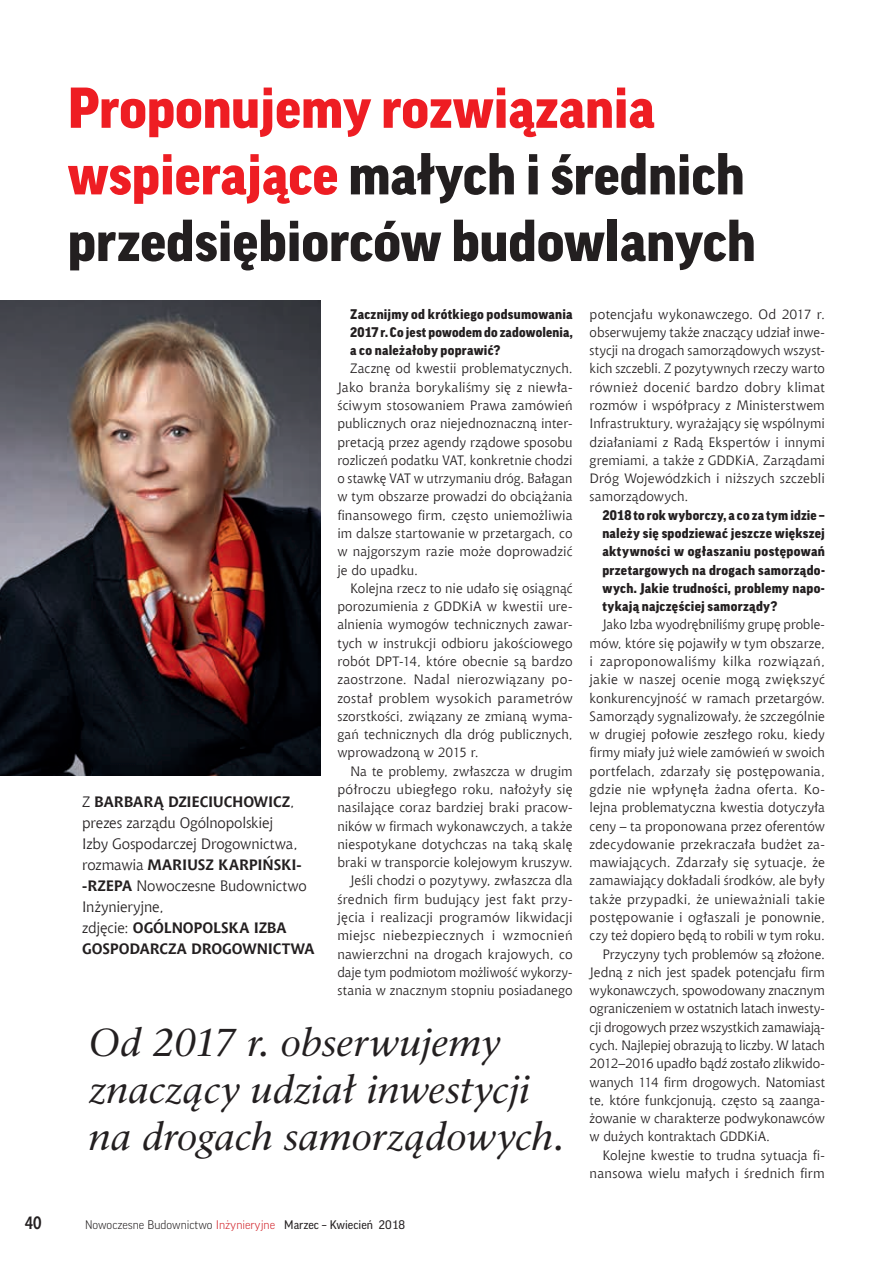
<style>
.page{position:relative;width:893px;height:1263px;background:#fff}
.page>*{position:absolute;margin:0;border:0;box-sizing:border-box;transform-origin:0 0}
.t1{font:900 55.5px/66.6px "Good Pro";color:#231f20}
.t2{font:italic 39px/46.8px "Classic EFN";letter-spacing:-.005em;color:#231f20}
.t3{font:700 18px "Aerton Cnd EFN";color:#231f20}
.t4{font:15px/21px "Chianti EU";letter-spacing:-.01em;color:#231f20}
.t5{font:13.5px/18.3px "Chianti EU";letter-spacing:.005em;color:#231f20;text-align:justify}
.t6{font:900 13.5px/18.3px "Good Pro";letter-spacing:.02em;color:#231f20;text-align:justify}
.t7{font:13.5px "Chianti EU";letter-spacing:-.015em;color:#231f20}
.t8{font:300 12px "Good Pro";color:#231f20}
.s1{color:#ee1d23}
.s2{font-weight:700}
.s3{color:#d1232a}
.s4{font-weight:400}
</style>
<div class="page">
<img style="left:0;top:300px;width:320px;height:476px">
<h1 class="t1" style="left:68px;top:75px;width:689px"><span class="s1">Proponujemy rozwiązania wspierające</span> małych i średnich przedsiębiorców budowlanych</h1>
<p class="t4" style="left:82px;top:791px;width:234px">Z <span class="s2">BARBARĄ DZIECIUCHOWICZ</span>, prezes zarządu Ogólnopolskiej<br>Izby Gospodarczej Drogownictwa, rozmawia <span class="s2">MARIUSZ KARPIŃSKI--RZEPA</span> Nowoczesne Budownictwo<br>Inżynieryjne,<br>zdjęcie: <span class="s2">OGÓLNOPOLSKA IZBA<br>GOSPODARCZA DROGOWNICTWA</span></p>
<p class="t6" style="left:350px;top:304px;width:224px">Zacznijmy od krótkiego podsumowania 2017 r. Co jest powodem do zadowolenia, a co należałoby poprawić?</p>
<p class="t5" style="left:337px;top:359px;width:237px;text-indent:13px">Zacznę od kwestii problematycznych.<br>Jako branża borykaliśmy się z niewła&shy;ściwym stosowaniem Prawa zamówień publicznych oraz niejednoznaczną inter&shy;pretacją przez agendy rządowe sposobu rozliczeń podatku VAT, konkretnie chodzi o stawkę VAT w utrzymaniu dróg. Bałagan w tym obszarze prowadzi do obciążania finansowego firm, często uniemożliwia im dalsze startowanie w przetargach, co w najgorszym razie może doprowadzić je do upadku.</p>
<p class="t5" style="left:337px;top:579px;width:237px;text-indent:13px">Kolejna rzecz to nie udało się osiągnąć porozumienia z GDDKiA w kwestii ure&shy;alnienia wymogów technicznych zawar&shy;tych w instrukcji odbioru jakościowego robót DPT-14, które obecnie są bardzo zaostrzone. Nadal nierozwiązany po&shy;został problem wysokich parametrów szorstkości, związany ze zmianą wyma&shy;gań technicznych dla dróg publicznych, wprowadzoną w 2015 r.</p>
<p class="t5" style="left:337px;top:762px;width:237px;text-align:right">Na te problemy, zwłaszcza w drugim półroczu ubiegłego roku, nałożyły się nasilające coraz bardziej braki pracow&shy;ników w firmach wykonawczych, a także niespotykane dotychczas na taką skalę braki w transporcie kolejowym kruszyw.<br>Jeśli chodzi o pozytywy, zwłaszcza dla średnich firm budujący jest fakt przy&shy;jęcia i realizacji programów likwidacji miejsc niebezpiecznych i wzmocnień nawierzchni na drogach krajowych, co daje tym podmiotom możliwość wykorzy&shy;stania w znacznym stopniu posiadanego</p>
<h2 class="t2" style="left:89px;top:1020px;width:477px">Od 2017 r. obserwujemy znaczący udział inwestycji na drogach samorządowych.</h2>
<h3 class="t3" style="left:25px;top:1212px;width:18px">40</h3>
<p class="t8" style="left:85px;top:1218px;width:322px">Nowoczesne Budownictwo <span class="s3">Inżynieryjne</span> <span class="s4">Marzec – Kwiecień 2018</span></p>
<p class="t5" style="left:590px;top:304px;width:237px">potencjału wykonawczego. Od 2017 r. obserwujemy także znaczący udział inwe&shy;stycji na drogach samorządowych wszyst&shy;kich szczebli. Z pozytywnych rzeczy warto również docenić bardzo dobry klimat rozmów i współpracy z Ministerstwem Infrastruktury, wyrażający się wspólnymi działaniami z Radą Ekspertów i innymi gremiami, a także z GDDKiA, Zarządami Dróg Wojewódzkich i niższych szczebli samorządowych.</p>
<p class="t6" style="left:602px;top:506px;width:224px">2018 to rok wyborczy, a co za tym idzie – należy się spodziewać jeszcze większej aktywności w ogłaszaniu postępowań przetargowych na drogach samorządo&shy;wych. Jakie trudności, problemy napo&shy;tykają najczęściej samorządy?</p>
<p class="t5" style="left:602px;top:615px;width:224px">Jako Izba wyodrębniliśmy grupę proble-</p>
<p class="t5" style="left:590px;top:634px;width:237px">mów, które się pojawiły w tym obszarze,</p>
<p class="t5" style="left:590px;top:652px;width:237px">i zaproponowaliśmy kilka rozwiązań,</p>
<p class="t5" style="left:590px;top:670px;width:237px">jakie w naszej ocenie mogą zwiększyć</p>
<p class="t5" style="left:590px;top:688px;width:237px">konkurencyjność w ramach przetargów.</p>
<p class="t5" style="left:590px;top:707px;width:237px">Samorządy sygnalizowały, że szczególnie</p>
<p class="t5" style="left:590px;top:725px;width:237px">w drugiej połowie zeszłego roku, kiedy</p>
<p class="t5" style="left:590px;top:743px;width:237px">firmy miały już wiele zamówień w swoich</p>
<p class="t5" style="left:590px;top:762px;width:237px">portfelach, zdarzały się postępowania,</p>
<p class="t5" style="left:590px;top:780px;width:237px">gdzie nie wpłynęła żadna oferta. Ko-</p>
<p class="t5" style="left:590px;top:798px;width:237px">lejna problematyczna kwestia dotyczyła</p>
<p class="t5" style="left:590px;top:816px;width:237px">ceny – ta proponowana przez oferentów</p>
<p class="t5" style="left:590px;top:835px;width:237px">zdecydowanie przekraczała budżet za-</p>
<p class="t5" style="left:590px;top:853px;width:237px">mawiających. Zdarzały się sytuacje, że</p>
<p class="t5" style="left:590px;top:871px;width:237px">zamawiający dokładali środków, ale były</p>
<p class="t5" style="left:590px;top:890px;width:237px">także przypadki, że unieważniali takie</p>
<p class="t5" style="left:590px;top:908px;width:237px">postępowanie i ogłaszali je ponownie,</p>
<p class="t5" style="left:590px;top:926px;width:237px">czy też dopiero będą to robili w tym roku.</p>
<p class="t5" style="left:602px;top:944px;width:224px">Przyczyny tych problemów są złożone.</p>
<p class="t5" style="left:590px;top:963px;width:237px">Jedną z nich jest spadek potencjału firm</p>
<p class="t5" style="left:590px;top:981px;width:237px">wykonawczych, spowodowany znacznym</p>
<p class="t5" style="left:590px;top:999px;width:237px">ograniczeniem w ostatnich latach inwesty-</p>
<p class="t5" style="left:590px;top:1018px;width:237px">cji drogowych przez wszystkich zamawiają-</p>
<p class="t7" style="left:590px;top:1037px;width:237px">cych. Najlepiej obrazują to liczby. W latach</p>
<p class="t5" style="left:590px;top:1054px;width:237px">2012–2016 upadło bądź zostało zlikwido-</p>
<p class="t5" style="left:590px;top:1072px;width:237px">wanych 114 firm drogowych. Natomiast</p>
<p class="t5" style="left:590px;top:1091px;width:237px">te, które funkcjonują, często są zaanga-</p>
<p class="t5" style="left:590px;top:1109px;width:237px">żowanie w charakterze podwykonawców</p>
<p class="t5" style="left:590px;top:1127px;width:182px">w dużych kontraktach GDDKiA.</p>
<p class="t5" style="left:602px;top:1146px;width:224px">Kolejne kwestie to trudna sytuacja fi-</p>
<p class="t5" style="left:590px;top:1164px;width:237px">nansowa wielu małych i średnich firm</p>
</div>
